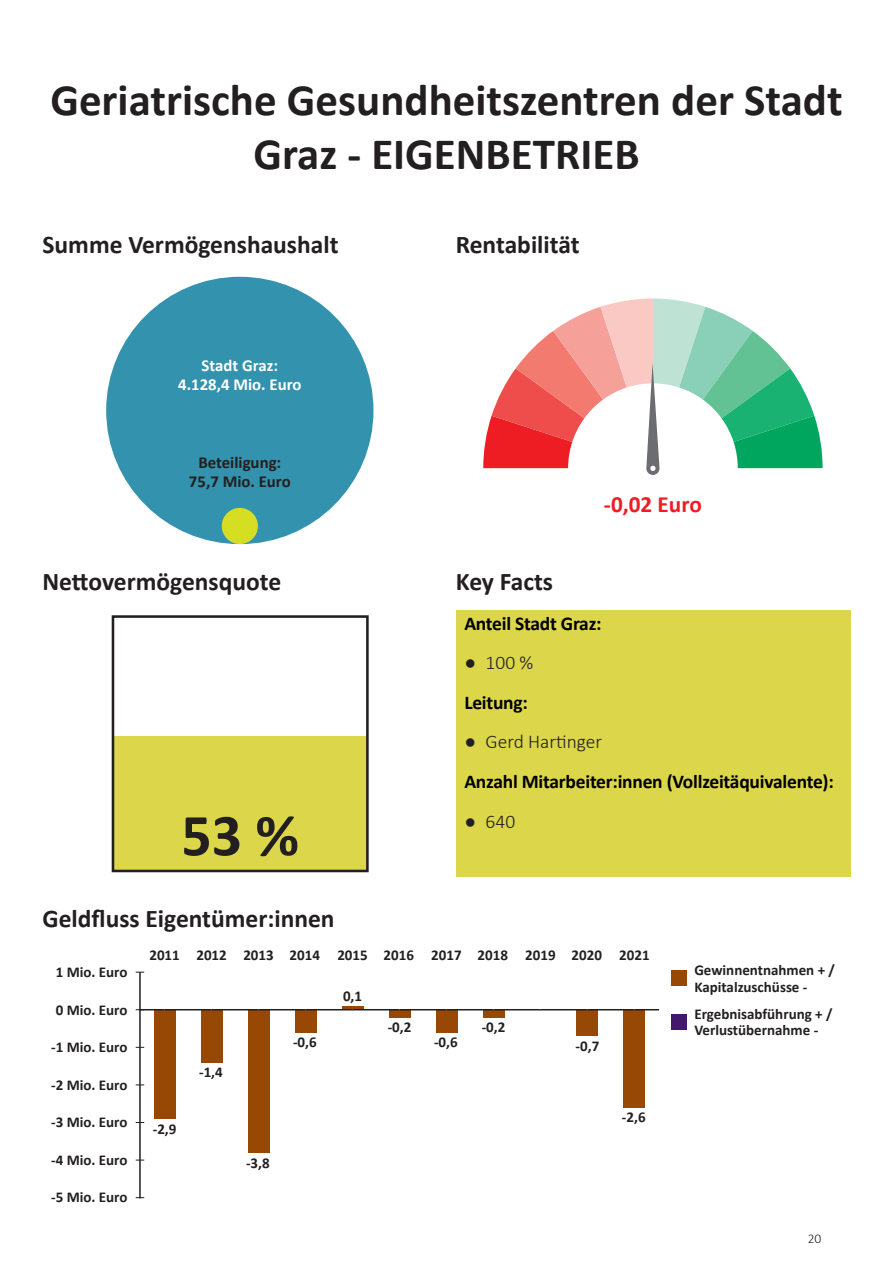
<style>
.page{position:relative;width:893px;height:1263px;background:#fff}
.page>*{position:absolute;margin:0;border:0;box-sizing:border-box;transform-origin:0 0}
.t1{font:700 59.85px "Calibri";color:#231f20}
.t2{font:700 45px/54px "Calibri";color:#231f20;text-align:center}
.t3{font:700 25.5px "Calibri";color:#231f20}
.t4{font:700 23.25px "Calibri";color:#ee1d23}
.t5{font:700 19.5px "Calibri";letter-spacing:-.01em;color:#000}
.t6{font:300 19.5px "Calibri";color:#231f20}
.t7{font:700 16.8px/18.5px "Calibri";color:#fff;text-align:center}
.t8{font:700 16.8px/18.5px "Calibri";color:#231f20;text-align:center}
.t9{font:700 15px/16.5px "Calibri";color:#231f20}
.t10{font:300 13.5px "Calibri";color:#231f20}
</style>
<div class="page">
<div style="left:106px;top:277px;width:267px;height:267px;background:#3392ad;border-radius:50%"></div>
<div style="left:222px;top:508px;width:36px;height:36px;background:#d6de23;border-radius:50%"></div>
<svg style="left:483px;top:298px;width:340px;height:177px"></svg>
<div style="left:113px;top:736px;width:254px;height:135px;background:#dcd64a"></div>
<div style="left:112px;top:615px;width:257px;height:257px;border:3px solid #231f20"></div>
<div style="left:456px;top:610px;width:394px;height:46px;background:#dcd64a"></div>
<div style="left:456px;top:653px;width:394px;height:42px;background:#dcd64a"></div>
<div style="left:456px;top:685px;width:394px;height:50px;background:#dcd64a"></div>
<div style="left:456px;top:732px;width:394px;height:42px;background:#dcd64a"></div>
<div style="left:456px;top:764px;width:394px;height:50px;background:#dcd64a"></div>
<div style="left:456px;top:811px;width:394px;height:43px;background:#dcd64a"></div>
<div style="left:456px;top:844px;width:394px;height:32px;background:#dcd64a"></div>
<div style="left:154px;top:1010px;width:21px;height:109px;background:#974805"></div>
<div style="left:201px;top:1010px;width:21px;height:52px;background:#974805"></div>
<div style="left:248px;top:1010px;width:21px;height:142px;background:#974805"></div>
<div style="left:295px;top:1010px;width:21px;height:22px;background:#974805"></div>
<hr style="left:342px;top:1006px;width:21px;height:4px;background:#974805">
<div style="left:389px;top:1010px;width:21px;height:7px;background:#974805"></div>
<div style="left:436px;top:1010px;width:21px;height:22px;background:#974805"></div>
<div style="left:483px;top:1010px;width:21px;height:7px;background:#974805"></div>
<div style="left:577px;top:1010px;width:21px;height:26px;background:#974805"></div>
<div style="left:624px;top:1010px;width:21px;height:97px;background:#974805"></div>
<hr style="left:139px;top:972px;width:2px;height:226px;background:#231f20">
<hr style="left:139px;top:1009px;width:520px;height:1px;background:#231f20">
<div style="left:672px;top:970px;width:15px;height:15px;background:#974805"></div>
<div style="left:672px;top:1014px;width:15px;height:15px;background:#43176e"></div>
<h2 class="t2" style="left:50px;top:72px;width:794px">Geriatrische Gesundheitszentren der Stadt<br>Graz - EIGENBETRIEB</h2>
<h3 class="t3" style="left:43px;top:227px;width:298px">Summe Vermögenshaushalt</h3>
<h3 class="t3" style="left:456px;top:227px;width:125px">Rentabilität</h3>
<p class="t7" style="left:178px;top:356px;width:125px">Stadt Graz:<br>4.128,4 Mio. Euro</p>
<p class="t8" style="left:189px;top:453px;width:103px">Beteiligung:<br>75,7 Mio. Euro</p>
<h3 class="t3" style="left:43px;top:563px;width:240px">Nettovermögensquote</h3>
<h1 class="t1" style="left:181px;top:793px;width:119px">53 %</h1>
<h3 class="t3" style="left:43px;top:900px;width:294px">Geldfluss Eigentümer:innen</h3>
<h3 class="t3" style="left:456px;top:563px;width:99px">Key Facts</h3>
<h3 class="t4" style="left:604px;top:488px;width:99px">-0,02 Euro</h3>
<h3 class="t5" style="left:464px;top:609px;width:139px">Anteil Stadt Graz:</h3>
<h3 class="t6" style="left:464px;top:651px;width:70px">● 100 %</h3>
<h3 class="t5" style="left:464px;top:688px;width:65px">Leitung:</h3>
<h3 class="t6" style="left:464px;top:730px;width:139px">● Gerd Hartinger</h3>
<h3 class="t5" style="left:464px;top:768px;width:371px">Anzahl Mitarbeiter:innen (Vollzeitäquivalente):</h3>
<h3 class="t6" style="left:464px;top:809px;width:52px">● 640</h3>
<p class="t9" style="left:149px;top:946px;width:502px">2011 2012 2013 2014 2015 2016 2017 2018 2019 2020 2021</p>
<p class="t9" style="left:56px;top:963px;width:73px">1 Mio. Euro</p>
<p class="t9" style="left:694px;top:961px;width:142px">Gewinnentnahmen + /<br>Kapitalzuschüsse -</p>
<p class="t9" style="left:694px;top:1005px;width:140px">Ergebnisabführung + /<br>Verlustübernahme -</p>
<p class="t9" style="left:343px;top:988px;width:21px">0,1</p>
<p class="t9" style="left:56px;top:1001px;width:73px">0 Mio. Euro</p>
<p class="t9" style="left:388px;top:1019px;width:25px">-0,2</p>
<p class="t9" style="left:482px;top:1019px;width:25px">-0,2</p>
<p class="t9" style="left:51px;top:1039px;width:78px">-1 Mio. Euro</p>
<p class="t9" style="left:51px;top:1076px;width:78px">-2 Mio. Euro</p>
<p class="t9" style="left:51px;top:1114px;width:78px">-3 Mio. Euro</p>
<p class="t9" style="left:51px;top:1151px;width:78px">-4 Mio. Euro</p>
<p class="t9" style="left:51px;top:1189px;width:78px">-5 Mio. Euro</p>
<p class="t9" style="left:153px;top:1120px;width:25px">-2,9</p>
<p class="t9" style="left:199px;top:1064px;width:25px">-1,4</p>
<p class="t9" style="left:246px;top:1154px;width:25px">-3,8</p>
<p class="t9" style="left:293px;top:1034px;width:25px">-0,6</p>
<p class="t9" style="left:434px;top:1034px;width:25px">-0,6</p>
<p class="t9" style="left:576px;top:1037px;width:25px">-0,7</p>
<p class="t9" style="left:622px;top:1109px;width:25px">-2,6</p>
<p class="t10" style="left:808px;top:1230px;width:15px">20</p>
</div>
